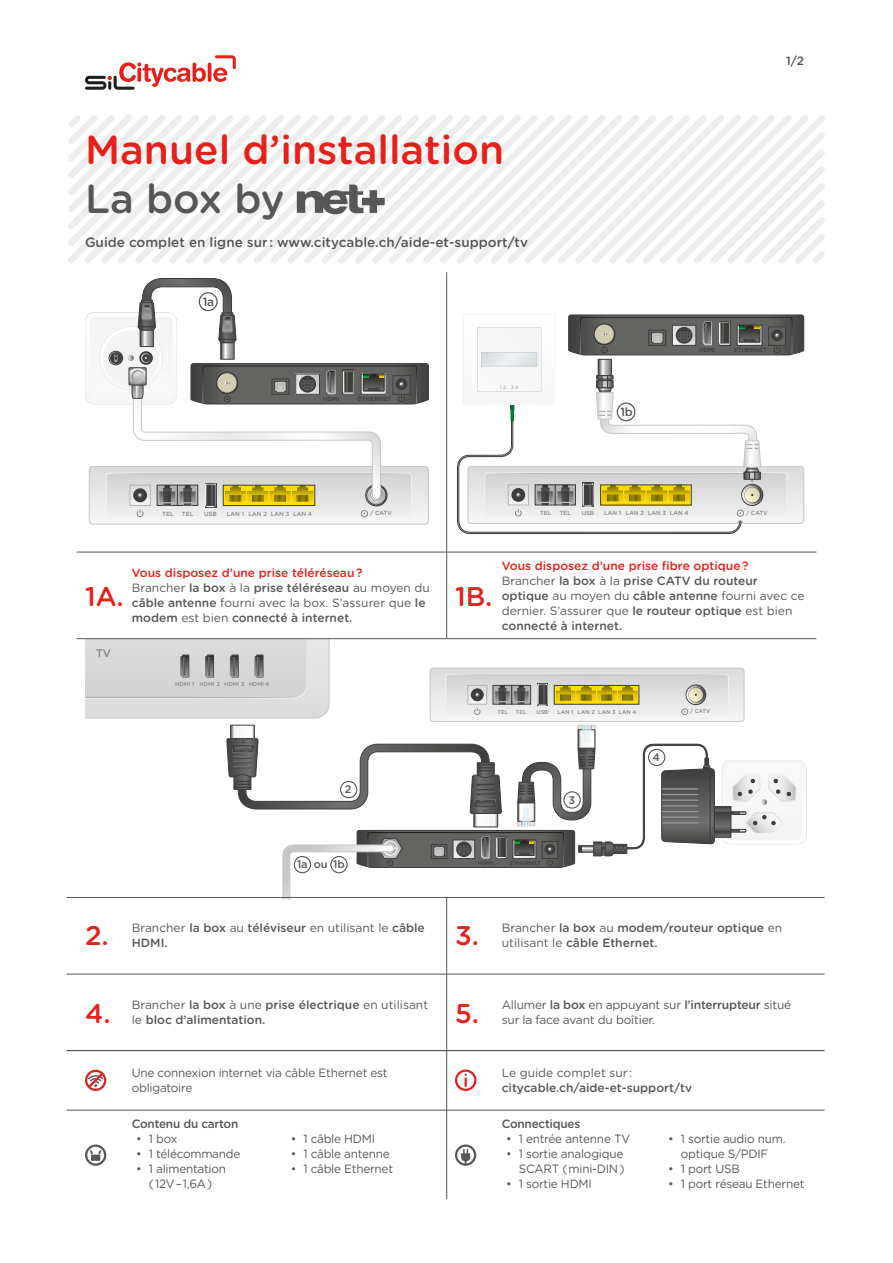
<style>
.page{position:relative;width:893px;height:1263px;background:#fff}
.page>*{position:absolute;margin:0;border:0;box-sizing:border-box;transform-origin:0 0}
.t1{font:500 40.5px "Gotham Rounded";color:#e5211c}
.t2{font:500 40.5px "Gotham Rounded";letter-spacing:-.01em;color:#575756}
.t3{font:500 27px "Gotham Rounded";color:#e5211c}
.t4{font:500 13.5px "Gotham Rounded";color:#575756}
.t5{font:500 12px/15px "Gotham Rounded";color:#575756}
.t6{font:12px/15px "Gotham Rounded";letter-spacing:-.02em;color:#575756}
.t7{font:500 12px "Gotham Rounded";letter-spacing:-.02em;color:#575756}
.t8{font:12px "Gotham Rounded";color:#575756}
.t9{font:500 11.85px "Gotham Rounded";color:#575756}
.t10{font:500 11.25px "Gotham Rounded";color:#878787}
.t11{font:500 10.95px "Gotham Rounded";color:#575756}
.t12{font:500 6px "Gotham Rounded";color:#878787}
.t13{font:500 6px "Gotham Rounded";color:#3d3d3c}
.t14{font:500 5.85px "Gotham Rounded";color:#878787}
.t15{font:500 5.85px "Gotham Rounded";color:#3d3d3c}
.t16{font:500 5.55px "Gotham Rounded";color:#878787}
.t17{font:500 5.55px "Gotham Rounded";color:#3d3d3c}
.t18{font:500 4.95px "Gotham Rounded";color:#b2b2b2}
.s1{color:#e5211c}
.s2{font-weight:400}
.s3{font-weight:500}
</style>
<div class="page">
<div style="left:85px;top:1070px;width:21px;height:21px;border:2px solid #e5211c;border-radius:50%"></div>
<svg style="left:86px;top:1070px;width:19px;height:20px"></svg>
<svg style="left:455px;top:1069px;width:21px;height:22px"></svg>
<div style="left:85px;top:1144px;width:21px;height:22px;border:2px solid #575756;border-radius:50%"></div>
<svg style="left:90px;top:1150px;width:12px;height:11px"></svg>
<div style="left:455px;top:1144px;width:21px;height:22px;border:2px solid #575756;border-radius:50%"></div>
<svg style="left:461px;top:1149px;width:9px;height:16px"></svg>
<svg style="left:85px;top:278px;width:344px;height:246px"></svg>
<svg style="left:457px;top:314px;width:347px;height:220px"></svg>
<svg style="left:85px;top:639px;width:721px;height:260px"></svg>
<hr style="left:77px;top:552px;width:739px;height:1px;background:#575756">
<hr style="left:67px;top:897px;width:758px;height:1px;background:#575756">
<hr style="left:67px;top:974px;width:758px;height:1px;background:#575756">
<hr style="left:67px;top:1050px;width:758px;height:1px;background:#575756">
<hr style="left:67px;top:1110px;width:758px;height:1px;background:#575756">
<hr style="left:77px;top:638px;width:739px;height:1px;background:#575756">
<hr style="left:446px;top:897px;width:1px;height:302px;background:#575756">
<hr style="left:446px;top:272px;width:1px;height:366px;background:#575756">
<svg style="left:68px;top:115px;width:757px;height:149px"></svg>
<hr style="left:208px;top:63px;width:3px;height:19px;background:#e5211c;border-radius:2px">
<svg style="left:213px;top:55px;width:23px;height:27px"></svg>
<svg style="left:85px;top:62px;width:121px;height:28px"></svg>
<h1 class="t1" style="left:85px;top:121px;width:421px">Manuel d’installation</h1>
<h1 class="t2" style="left:85px;top:170px;width:201px">La box by</h1>
<p class="t4" style="left:85px;top:232px;width:445px">Guide complet en ligne sur : www.citycable.ch/aide-et-support/tv</p>
<p class="t5" style="left:203px;top:294px;width:13px">1a</p>
<p class="t13" style="left:323px;top:394px;width:18px">HDMI</p>
<p class="t13" style="left:358px;top:394px;width:35px">ETHERNET</p>
<p class="t18" style="left:500px;top:384px;width:20px">1 2 3 4</p>
<p class="t5" style="left:786px;top:53px;width:20px">1/2</p>
<p class="t9" style="left:620px;top:403px;width:14px">1b</p>
<p class="t15" style="left:699px;top:346px;width:18px">HDMI</p>
<p class="t15" style="left:734px;top:346px;width:35px">ETHERNET</p>
<p class="t12" style="left:162px;top:509px;width:13px">TEL</p>
<p class="t12" style="left:182px;top:509px;width:13px">TEL</p>
<p class="t12" style="left:204px;top:509px;width:14px">USB</p>
<p class="t12" style="left:227px;top:509px;width:87px">LAN 1 LAN 2 LAN 3 LAN 4</p>
<p class="t12" style="left:370px;top:509px;width:23px">/ CATV</p>
<p class="t14" style="left:540px;top:509px;width:13px">TEL</p>
<p class="t14" style="left:560px;top:509px;width:13px">TEL</p>
<p class="t14" style="left:582px;top:509px;width:14px">USB</p>
<p class="t14" style="left:604px;top:509px;width:86px">LAN 1 LAN 2 LAN 3 LAN 4</p>
<p class="t14" style="left:746px;top:509px;width:23px">/ CATV</p>
<h2 class="t3" style="left:85px;top:577px;width:40px">1A.</h2>
<p class="t5" style="left:132px;top:565px;width:300px"><span class="s1">Vous disposez d’une prise téléréseau ?<br></span><span class="s2">Brancher</span> la box <span class="s2">à la</span> prise téléréseau <span class="s2">au moyen du </span>câble antenne <span class="s2">fourni avec la box. S’assurer que</span> le modem <span class="s2">est bien</span> connecté à internet.</p>
<h2 class="t3" style="left:455px;top:577px;width:39px">1B.</h2>
<p class="t5" style="left:502px;top:558px;width:304px"><span class="s1">Vous disposez d’une prise fibre optique ?<br></span><span class="s2">Brancher</span> la box <span class="s2">à la</span> prise CATV du routeur optique <span class="s2">au moyen du</span> câble antenne <span class="s2">fourni avec ce dernier. S’assurer que</span> le routeur optique <span class="s2">est bien </span>connecté à internet.</p>
<p class="t10" style="left:96px;top:645px;width:17px">TV</p>
<p class="t16" style="left:199px;top:680px;width:72px">HDMI 2 HDMI 3 HDMI 4</p>
<p class="t16" style="left:175px;top:680px;width:21px">HDMI 1</p>
<p class="t16" style="left:498px;top:708px;width:12px">TEL</p>
<p class="t16" style="left:516px;top:708px;width:12px">TEL</p>
<p class="t16" style="left:536px;top:708px;width:13px">USB</p>
<p class="t16" style="left:558px;top:708px;width:80px">LAN 1 LAN 2 LAN 3 LAN 4</p>
<p class="t16" style="left:690px;top:707px;width:22px">/ CATV</p>
<p class="t11" style="left:653px;top:749px;width:9px">4</p>
<p class="t11" style="left:345px;top:782px;width:8px">2</p>
<p class="t11" style="left:568px;top:792px;width:8px">3</p>
<p class="t11" style="left:297px;top:857px;width:49px">1a ou 1b</p>
<p class="t17" style="left:478px;top:859px;width:16px">HDMI</p>
<p class="t17" style="left:510px;top:859px;width:32px">ETHERNET</p>
<h2 class="t3" style="left:85px;top:917px;width:25px">2.</h2>
<p class="t5" style="left:132px;top:920px;width:295px"><span class="s2">Brancher</span> la box <span class="s2">au</span> téléviseur <span class="s2">en utilisant le</span> câble<br>HDMI.</p>
<h2 class="t3" style="left:455px;top:917px;width:25px">3.</h2>
<p class="t5" style="left:502px;top:920px;width:282px"><span class="s2">Brancher</span> la box <span class="s2">au</span> modem/routeur optique <span class="s2">en utilisant le</span> câble Ethernet.</p>
<h2 class="t3" style="left:85px;top:994px;width:27px">4.</h2>
<p class="t5" style="left:132px;top:997px;width:298px"><span class="s2">Brancher</span> la box <span class="s2">à une</span> prise électrique <span class="s2">en utilisant le</span> bloc d’alimentation.</p>
<h2 class="t3" style="left:455px;top:994px;width:26px">5.</h2>
<p class="t6" style="left:502px;top:997px;width:291px">Allumer <span class="s3">la box</span> en appuyant sur <span class="s3">l’interrupteur</span> situé sur la face avant du boîtier.</p>
<p class="t6" style="left:132px;top:1065px;width:257px">Une connexion internet via câble Ethernet est obligatoire</p>
<p class="t7" style="left:132px;top:1115px;width:108px">Contenu du carton</p>
<p class="t6" style="left:136px;top:1131px;width:43px">• 1 box</p>
<p class="t6" style="left:136px;top:1146px;width:106px">• 1 télécommande</p>
<p class="t6" style="left:136px;top:1161px;width:92px;text-align:center">• 1 alimentation ( 12V – 1,6A )</p>
<p class="t6" style="left:291px;top:1131px;width:86px">• 1 câble HDMI</p>
<p class="t6" style="left:291px;top:1146px;width:101px">• 1 câble antenne</p>
<p class="t6" style="left:291px;top:1161px;width:104px">• 1 câble Ethernet</p>
<p class="t8" style="left:502px;top:1065px;width:132px">Le guide complet sur :</p>
<p class="t5" style="left:502px;top:1080px;width:192px">citycable.ch/aide-et-support/tv</p>
<p class="t7" style="left:502px;top:1115px;width:80px">Connectiques</p>
<p class="t6" style="left:506px;top:1131px;width:126px">• 1 entrée antenne TV</p>
<p class="t6" style="left:506px;top:1146px;width:120px;text-align:right">• 1 sortie analogique<br>SCART ( mini-DIN )</p>
<p class="t6" style="left:506px;top:1176px;width:87px">• 1 sortie HDMI</p>
<p class="t6" style="left:668px;top:1131px;width:119px;text-align:center">• 1 sortie audio num. optique S/PDIF</p>
<p class="t6" style="left:668px;top:1161px;width:73px">• 1 port USB</p>
<p class="t6" style="left:668px;top:1176px;width:138px">• 1 port réseau Ethernet</p>
</div>
